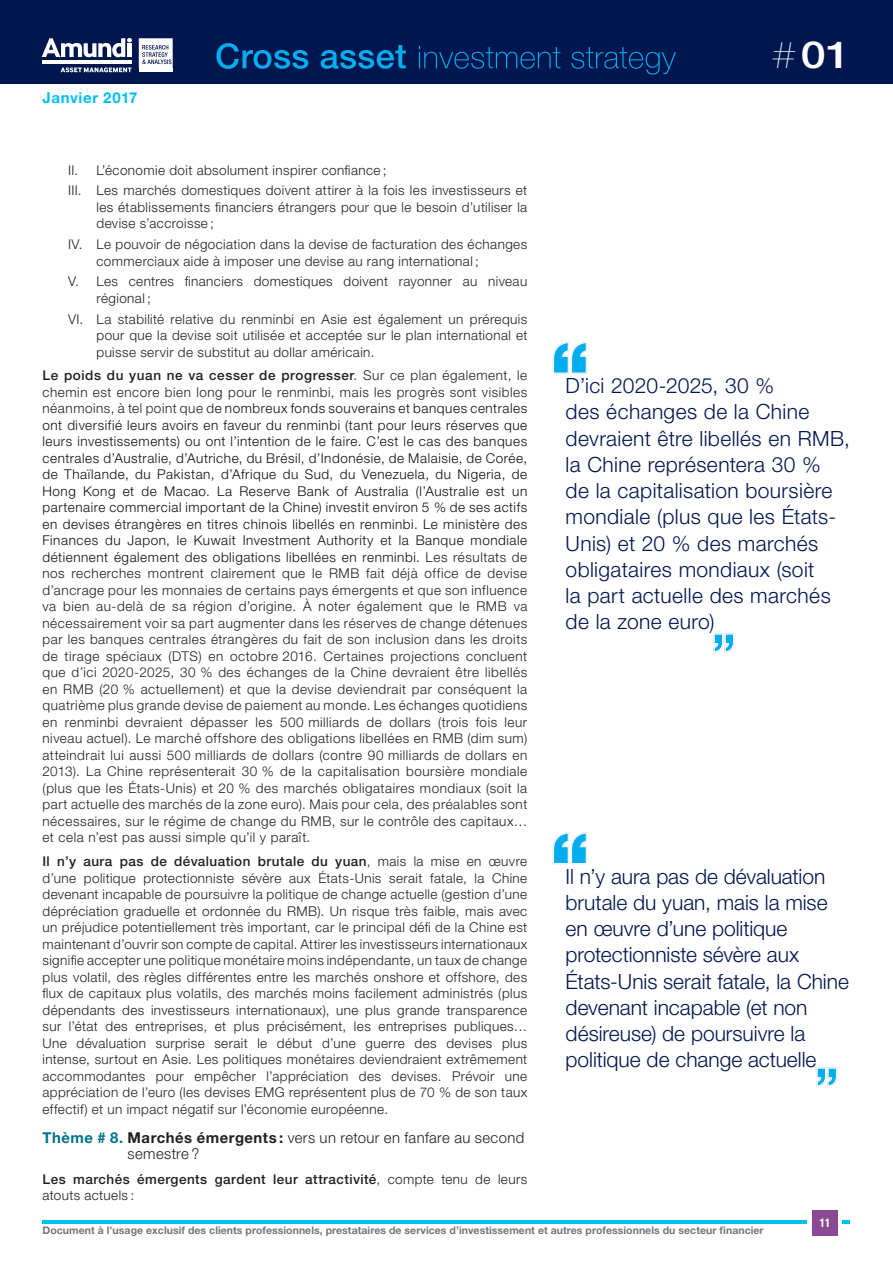
<style>
.page{position:relative;width:893px;height:1263px;background:#fff}
.page>*{position:absolute;margin:0;border:0;box-sizing:border-box;transform-origin:0 0}
.t1{font:500 37.35px "Helvetica Neue LT Std";color:#fff;scale:1.2 1}
.t2{font:300 21px/26.2px "Helvetica Neue LT Std";letter-spacing:.005em;color:#00164e}
.t3{font:300 15px/16.5px "Helvetica Neue LT Std";letter-spacing:.025em;color:#231f20}
.t4{font:700 15px "Helvetica Neue LT Std";letter-spacing:.045em;color:#00c0f3}
.t5{font:300 13.5px/16.5px "Helvetica Neue LT Std";letter-spacing:.03em;color:#231f20}
.t6{font:500 13.5px/16.5px "Helvetica Neue LT Std";letter-spacing:.035em;color:#231f20}
.t7{font:700 condensed 12px "Helvetica Neue LT Std";color:#fff}
.t8{font:700 10.5px "Helvetica Neue LT Std";letter-spacing:.005em;color:#70767b}
.s1{font-weight:500}
.s2{color:#0f0f0f}
.s3{font-weight:700;color:#00728a}
.s4{font-weight:700}
.s5{font-weight:300}
.s6{font-weight:200;font-size:37.8px}
</style>
<div class="page">
<hr style="left:43px;top:1220px;width:807px;height:4px;background:#00c0f3">
<div style="left:808px;top:1206px;width:34px;height:34px;background:#fff"></div>
<div style="left:812px;top:1210px;width:26px;height:25px;background:#894a91"></div>
<div style="left:0;top:0;width:893px;height:84px;background:#00164e"></div>
<svg style="left:216px;top:43px;width:460px;height:32px"></svg>
<hr style="left:42px;top:61px;width:90px;height:3px;background:#fff">
<svg style="left:42px;top:38px;width:90px;height:19px"></svg>
<div style="left:127px;top:43px;width:5px;height:14px;background:#fff"></div>
<svg style="left:61px;top:67px;width:71px;height:6px"></svg>
<hr style="left:139px;top:69px;width:34px;height:3px;background:#fff">
<svg style="left:139px;top:38px;width:34px;height:30px"></svg>
<svg style="left:816px;top:1067px;width:21px;height:20px"></svg>
<svg style="left:553px;top:832px;width:34px;height:32px"></svg>
<svg style="left:713px;top:633px;width:21px;height:20px"></svg>
<svg style="left:553px;top:342px;width:34px;height:32px"></svg>
<p class="t4" style="left:43px;top:89px;width:96px">Janvier 2017</p>
<p class="t5" style="left:68px;top:159px;width:461px;line-height:20.7px">II. L’économie doit absolument inspirer confiance ;<br>III. Les marchés domestiques doivent attirer à la fois les investisseurs et</p>
<p class="t5" style="left:97px;top:199px;width:432px">les établissements financiers étrangers pour que le besoin d’utiliser la devise s’accroisse ;</p>
<p class="t5" style="left:97px;top:236px;width:432px;text-indent:-28px">IV. Le pouvoir de négociation dans la devise de facturation des échanges commerciaux aide à imposer une devise au rang international ;</p>
<p class="t5" style="left:97px;top:273px;width:432px;text-indent:-28px">V. Les centres financiers domestiques doivent rayonner au niveau régional ;</p>
<p class="t5" style="left:97px;top:310px;width:432px;text-align:justify;text-indent:-28px">VI. La stabilité relative du renminbi en Asie est également un prérequis pour que la devise soit utilisée et acceptée sur le plan international et puisse servir de substitut au dollar américain.</p>
<p class="t5" style="left:43px;top:367px;width:486px;text-align:justify"><span class="s1">Le poids du yuan ne va cesser de progresser</span>. Sur ce plan également, le chemin est encore bien long pour le renminbi, mais les progrès sont visibles néanmoins, à tel point que d<span class="s2">e nombreux fonds souverains et banques centrales ont diversifié leurs avoirs en faveur du renminbi (tant pour leurs réserves que leurs investissements) ou ont l’intention de le faire. C’est le cas des banques centrales d’Australie, d’Autriche, du Brésil, d’Indonésie, de Malaisie, de Corée, de Thaïlande, du Pakistan, d’Afrique du Sud, du Venezuela, du Nigeria, de Hong Kong et de Macao. La Reserve Bank of Australia (l’Australie est un partenaire commercial important de la Chine) investit environ 5 % de ses actifs en devises étrangères en titres chinois libellés en renminbi. Le ministère des Finances du Japon, le Kuwait Investment Authority et la Banque mondiale détiennent également des obligations libellées en renminbi.</span> Les résultats de nos recherches montrent clairement que le RMB fait déjà office de devise d’ancrage pour les monnaies de certains pays émergents et que son influence va bien au-delà de sa région d’origine. À noter également que le RMB va nécessairement voir sa part augmenter dans les réserves de change détenues par les banques centrales étrangères du fait de son inclusion dans les droits de tirage spéciaux (DTS) en octobre 2016. Certaines projections concluent que d’ici 2020-2025, 30 % des échanges de la Chine devraient être libellés en RMB (20 % actuellement) et que la devise deviendrait par conséquent la quatrième plus grande devise de paiement au monde. Les échanges quotidiens en renminbi devraient dépasser les 500 milliards de dollars (trois fois leur niveau actuel). Le marché offshore des obligations libellées en RMB (dim sum) atteindrait lui aussi 500 milliards de dollars (contre 90 milliards de dollars en 2013). La Chine représenterait 30 % de la capitalisation boursière mondiale (plus que les États-Unis) et 20 % des marchés obligataires mondiaux (soit la part actuelle des marchés de la zone euro). Mais pour cela, des préalables sont nécessaires, sur le régime de change du RMB, sur le contrôle des capitaux… et cela n’est pas aussi simple qu’il y paraît.</p>
<p class="t5" style="left:43px;top:853px;width:486px;text-align:justify"><span class="s1">Il n’y aura pas de dévaluation brutale du yuan</span>, mais la mise en œuvre d’une politique protectionniste sévère aux États-Unis serait fatale, la Chine devenant incapable de poursuivre la politique de change actuelle (gestion d’une dépréciation graduelle et ordonnée du RMB). Un risque très faible, mais avec un préjudice potentiellement très important, car le principal défi de la Chine est maintenant d’ouvrir son compte de capital. Attirer les investisseurs internationaux signifie accepter une politique monétaire moins indépendante, un taux de change plus volatil, des règles différentes entre les marchés onshore et offshore, des flux de capitaux plus volatils, des marchés moins facilement administrés (plus dépendants des investisseurs internationaux), une plus grande transparence sur l’état des entreprises, et plus précisément, les entreprises publiques… Une dévaluation surprise serait le début d’une guerre des devises plus intense, surtout en Asie. Les politiques monétaires deviendraient extrêmement accommodantes pour empêcher l’appréciation des devises. Prévoir une appréciation de l’euro (les devises EMG représentent plus de 70 % de son taux effectif) et un impact négatif sur l’économie européenne.</p>
<p class="t3" style="left:128px;top:1129px;width:398px;text-indent:-85px"><span class="s3">Thème # 8.</span> <span class="s4">Marchés émergents :</span> vers un retour en fanfare au second semestre ?</p>
<p class="t6" style="left:43px;top:1171px;width:486px">Les marchés émergents gardent leur attractivité<span class="s5">, compte tenu de leurs atouts actuels :</span></p>
<h1 class="t1" style="left:771px;top:33px;width:67px"><span class="s6">#</span>01</h1>
<p class="t2" style="left:566px;top:372px;width:286px">D’ici 2020-2025, 30 %<br>des échanges de la Chine devraient être libellés en RMB, la Chine représentera 30 %<br>de la capitalisation boursière mondiale (plus que les États-<br>Unis) et 20 % des marchés obligataires mondiaux (soit<br>la part actuelle des marchés de la zone euro)</p>
<h2 class="t2" style="left:566px;top:862px;width:285px">Il n’y aura pas de dévaluation brutale du yuan, mais la mise en œuvre d’une politique protectionniste sévère aux<br>États-Unis serait fatale, la Chine devenant incapable (et non désireuse) de poursuivre la politique de change actuelle</h2>
<p class="t8" style="left:43px;top:1224px;width:723px">Document à l’usage exclusif des clients professionnels, prestataires de services d’investissement et autres professionnels du secteur financier</p>
<p class="t7" style="left:819px;top:1215px;width:13px">11</p>
</div>
